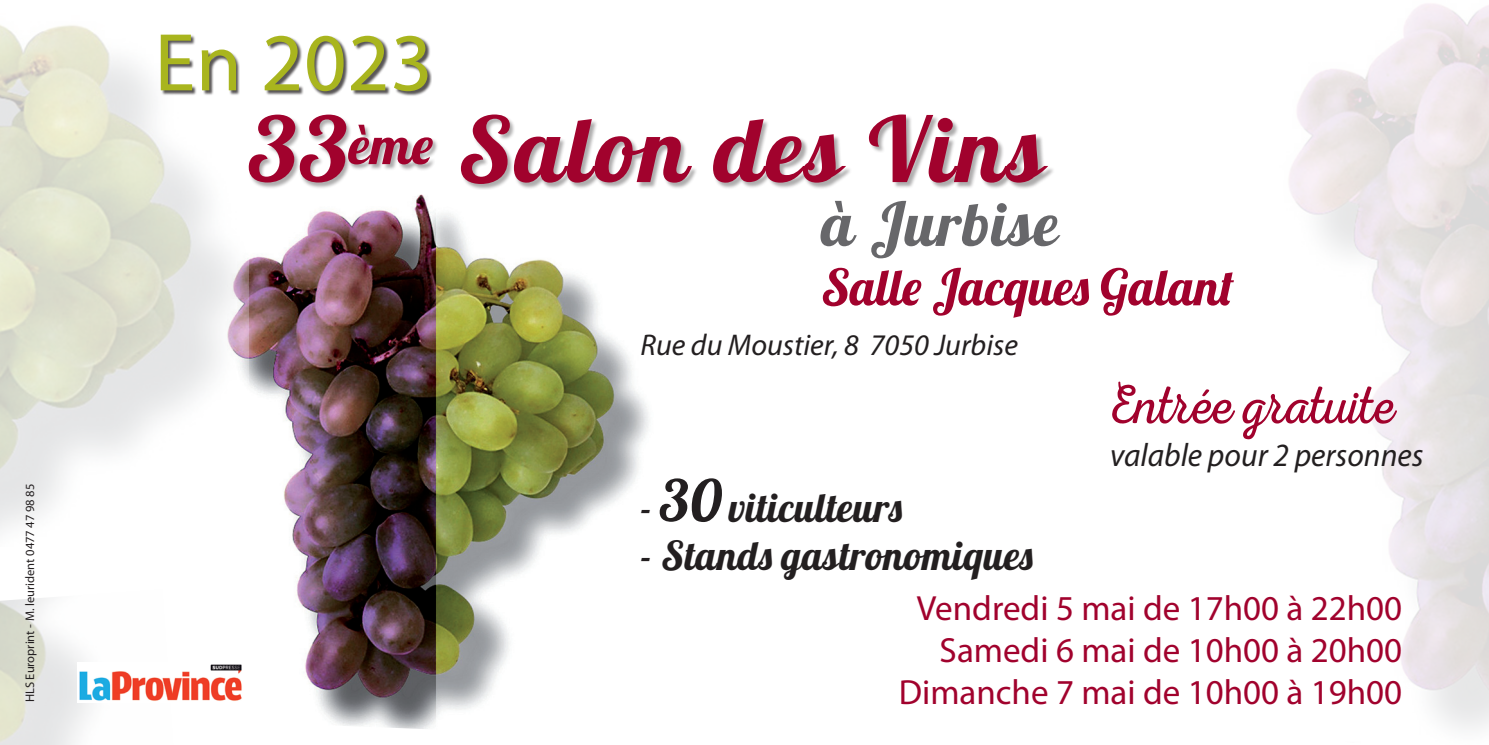
<style>
.page{position:relative;width:1489px;height:745px;background:#fff}
.page>*{position:absolute;margin:0;border:0;box-sizing:border-box;transform-origin:0 0}
.t1{font:90px "Lobster 1.4";letter-spacing:.03em;color:#a1022d;scale:1.05 1}
.t2{font:82.5px "Myriad Pro";letter-spacing:.01em;color:#a9b51e}
.t3{font:60px "Lobster 1.4";letter-spacing:.02em;color:#67676a;scale:1.04 1}
.t4{font:55px "Nexa Rust Script L 0";letter-spacing:-.005em;color:#a1022d;scale:.96 1}
.t5{font:50px "Lobster 1.4";color:#a1022d}
.t6{font:40px "Lobster 1.4";letter-spacing:.01em;color:#231f20}
.t7{font:35px "Myriad Pro";color:#a1022d}
.t8{font:italic 32.5px "Myriad Pro";color:#231f20}
.t9{font:italic 30px "Myriad Pro";color:#231f20}
.t10{font:12.5px "Myriad Pro";color:#231f20}
.s1{font-size:57.5px}
</style>
<div class="page">
<img style="left:248px;top:194px;width:401px;height:535px">
<img style="left:0;top:25px;width:248px;height:506px">
<img style="left:0;top:598px;width:91px;height:146px">
<div style="left:249px;top:115px;width:806px;height:75px;background:#231f20;opacity:.37"></div>
<div style="left:162px;top:35px;width:270px;height:62px;background:#231f20;opacity:.76"></div>
<img style="left:77px;top:662px;width:165px;height:40px">
<p class="t2" style="left:154px;top:12px;width:280px">En 2023</p>
<p class="t1" style="left:248px;top:92px;width:753px">33<sup>ème</sup> Salon des Vins</p>
<p class="t3" style="left:821px;top:186px;width:228px">à Jurbise</p>
<p class="t5" style="left:821px;top:255px;width:414px">Salle Jacques Galant</p>
<p class="t9" style="left:640px;top:326px;width:379px">Rue du Moustier, 8 7050 Jurbise</p>
<p class="t4" style="left:1110px;top:375px;width:297px">Entrée gratuite</p>
<p class="t8" style="left:1110px;top:434px;width:315px">valable pour 2 personnes</p>
<p class="t10" style="left:22px;top:702px;width:220px;rotate:-90deg">HLS Europrint - M. leurident 0477 47 98 85</p>
<p class="t6" style="left:640px;top:481px;width:263px">- <span class="s1">30</span> viticulteurs</p>
<p class="t6" style="left:640px;top:529px;width:394px">- Stands gastronomiques</p>
<p class="t7" style="left:916px;top:586px;width:486px">Vendredi 5 mai de 17h00 à 22h00</p>
<p class="t7" style="left:939px;top:628px;width:464px">Samedi 6 mai de 10h00 à 20h00</p>
<p class="t7" style="left:898px;top:670px;width:504px">Dimanche 7 mai de 10h00 à 19h00</p>
</div>
